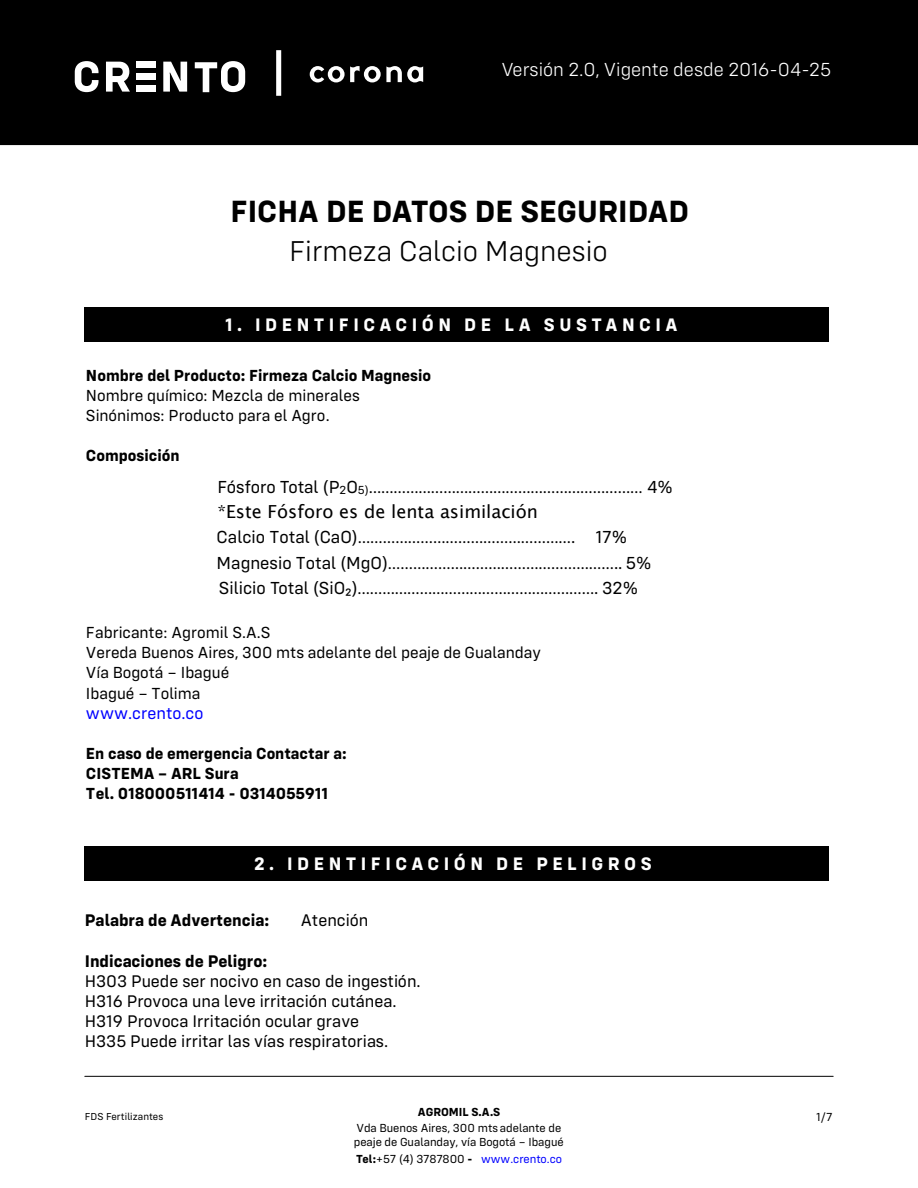
<style>
.page{position:relative;width:918px;height:1188px;background:#fff}
.page>*{position:absolute;margin:0;border:0;box-sizing:border-box;transform-origin:0 0}
.t1{font:700 31.8px "Config";color:#000}
.t2{font:300 29.7px "Config";color:#000}
.t3{font:300 19.5px "Config";color:#fff}
.t4{font:700 18.75px "Config";letter-spacing:.24em;color:#fff}
.t5{font:18px/25.3px "Config";color:#000}
.t6{font:18px "Lucida Grande";color:#000}
.t7{font:17.4px/20.1px "Config";color:#000}
.t8{font:700 17.4px "Config";color:#000}
.t9{font:17.4px "Config";color:#00f}
.t10{font:16.5px/20.2px "Config";color:#000}
.t11{font:700 16.5px/20.1px "Config";color:#000}
.t12{font:12px/14.5px "Config";letter-spacing:-.005em;color:#000}
.t13{font:700 12px "Config";letter-spacing:-.005em;color:#000}
.t14{font:10.5px "Config";letter-spacing:.005em;color:#000}
.s1{font-size:12px}
.s2{font-weight:700}
.s3{color:#00f}
</style>
<div class="page">
<div style="left:0;top:0;width:918px;height:146px;background:#000"></div>
<div style="left:85px;top:307px;width:744px;height:35px;background:#000"></div>
<div style="left:85px;top:846px;width:744px;height:35px;background:#000"></div>
<hr style="left:85px;top:1076px;width:748px;height:1px;background:#000">
<svg style="left:310px;top:66px;width:113px;height:16px"></svg>
<div style="left:276px;top:50px;width:5px;height:46px;background:#fff"></div>
<svg style="left:106px;top:62px;width:24px;height:30px"></svg>
<svg style="left:163px;top:62px;width:24px;height:30px"></svg>
<svg style="left:195px;top:61px;width:50px;height:31px"></svg>
<div style="left:137px;top:61px;width:19px;height:7px;background:#fff"></div>
<div style="left:137px;top:86px;width:19px;height:6px;background:#fff"></div>
<div style="left:137px;top:73px;width:19px;height:6px;background:#fff"></div>
<svg style="left:75px;top:61px;width:24px;height:31px"></svg>
<p class="t3" style="left:501px;top:61px;width:331px">Versión 2.0, Vigente desde 2016-04-25</p>
<h1 class="t1" style="left:230px;top:198px;width:460px">FICHA DE DATOS DE SEGURIDAD</h1>
<h2 class="t2" style="left:289px;top:238px;width:320px">Firmeza Calcio Magnesio</h2>
<p class="t4" style="left:225px;top:317px;width:454px">1. IDENTIFICACIÓN DE LA SUSTANCIA</p>
<p class="t11" style="left:86px;top:366px;width:347px">Nombre del Producto: Firmeza Calcio Magnesio</p>
<p class="t10" style="left:86px;top:386px;width:275px">Nombre químico: Mezcla de minerales<br>Sinónimos: Producto para el Agro.</p>
<p class="t11" style="left:86px;top:447px;width:95px">Composición</p>
<p class="t5" style="left:218px;top:475px;width:457px">Fósforo Total (P<span class="s1">2</span>O<span class="s1">5)</span>………………………………………………………… 4%</p>
<p class="t6" style="left:218px;top:504px;width:322px">*Este Fósforo es de lenta asimilación</p>
<p class="t5" style="left:217px;top:526px;width:436px">Calcio Total (CaO)……………………………………………. 17%<br>Magnesio Total (MgO)……………………………………………….. 5%<br>Silicio Total (SiO2)…………………………………………………. 32%</p>
<p class="t10" style="left:86px;top:623px;width:457px">Fabricante: Agromil S.A.S<br>Vereda Buenos Aires, 300 mts adelante del peaje de Gualanday<br>Vía Bogotá – Ibagué<br>Ibagué – Tolima</p>
<p class="t9" style="left:86px;top:705px;width:119px">www.crento.co</p>
<p class="t11" style="left:86px;top:744px;width:262px">En caso de emergencia Contactar a:<br>CISTEMA – ARL Sura<br>Tel. 018000511414 - 0314055911</p>
<p class="t4" style="left:254px;top:856px;width:399px">2. IDENTIFICACIÓN DE PELIGROS</p>
<p class="t8" style="left:85px;top:913px;width:186px">Palabra de Advertencia:</p>
<p class="t7" style="left:301px;top:912px;width:69px">Atención</p>
<p class="t8" style="left:85px;top:953px;width:184px">Indicaciones de Peligro:</p>
<p class="t7" style="left:85px;top:972px;width:337px">H303 Puede ser nocivo en caso de ingestión.<br>H316 Provoca una leve irritación cutánea.<br>H319 Provoca Irritación ocular grave<br>H335 Puede irritar las vías respiratorias.</p>
<p class="t14" style="left:85px;top:1112px;width:80px">FDS Fertilizantes</p>
<p class="t13" style="left:418px;top:1106px;width:84px">AGROMIL S.A.S</p>
<p class="t12" style="left:356px;top:1152px;width:207px"><span class="s2">Tel:</span>+57 (4) 3787800 <span class="s2">-</span> <span class="s3">www.crento.co</span></p>
<p class="t12" style="left:354px;top:1121px;width:211px">Vda Buenos Aires, 300 mts adelante de peaje de Gualanday, vía Bogotá – Ibagué</p>
<p class="t12" style="left:816px;top:1111px;width:18px">1/7</p>
</div>
